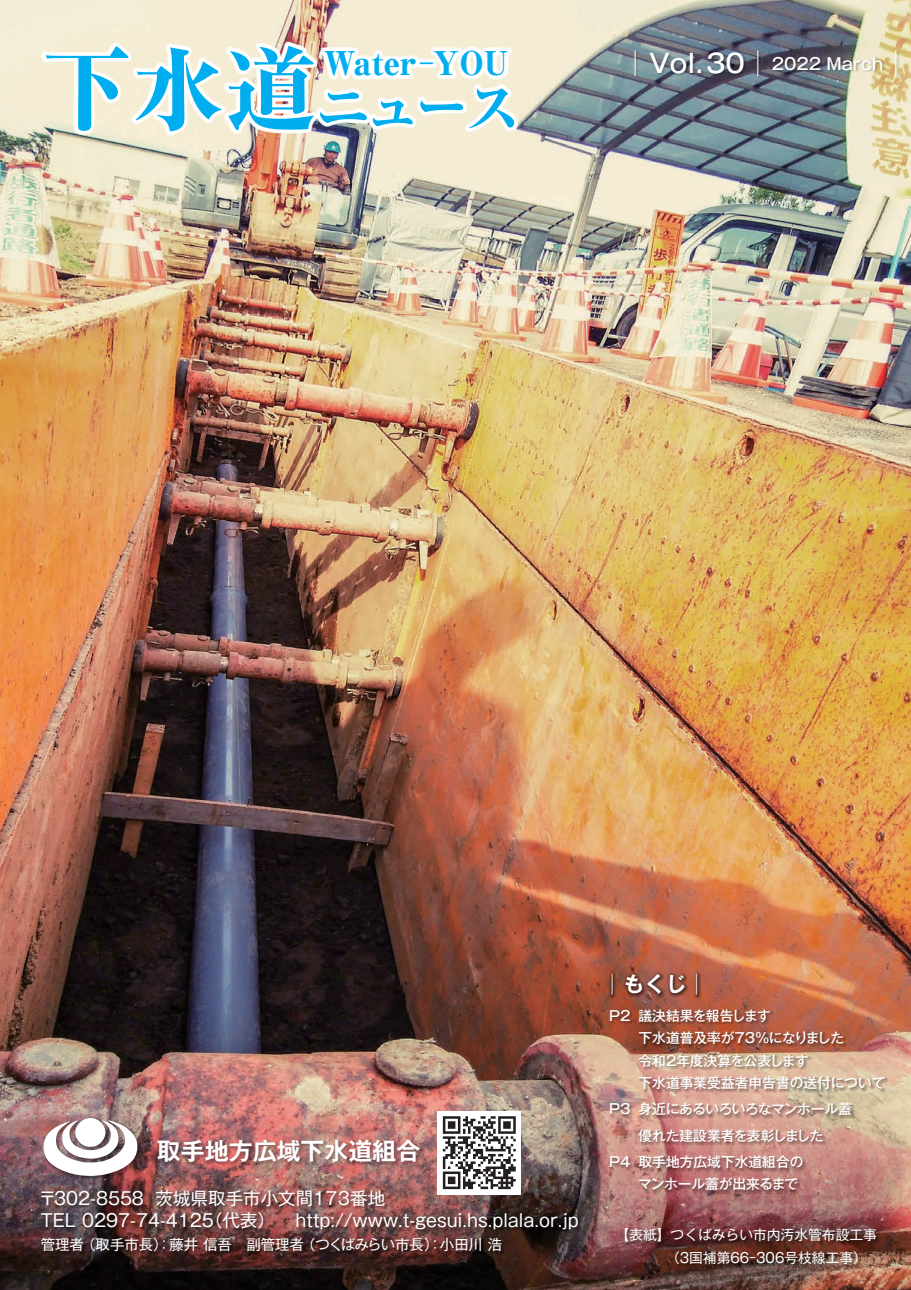
<style>
.page{position:relative;width:911px;height:1290px;background:#fff}
.page>*{position:absolute;margin:0;border:0;box-sizing:border-box;transform-origin:0 0}
.t1{font:800 55.12px "Ryumin Pr 6 N";color:#00aeef}
.t2{font:800 expanded 32.12px "Ryumin Pr 6 N";color:#00aeef}
.t3{font:500 25.62px "Gothic MB101 Pr 6 N";color:#fff}
.t4{font:700 24px "Gothic MB101 Pr 6 N De";color:#fff}
.t5{font:700 20.88px "Gothic MB101 Pr 6 N De";color:#fff}
.t6{font:17.5px "Gothic MB101 Pr 6 N";color:#fff}
.t7{font:500 16.25px "Gothic MB101 Pr 6 N";color:#fff}
.t8{font:14.38px "Gothic MB101 Pr 6 N";color:#fff}
.t9{font:14.38px "Gothic MB101 Pr 6 N";letter-spacing:-.06em;color:#fff}
.t10{font:500 13.75px/22.5px "Gothic MB101 Pr 6 N";color:#fff}
.t11{font:13.75px/22.8px "Gothic MB101 Pr 6 N";color:#fff;text-align:center}
.t12{font:500 13.75px "Gothic MB101 Pr 6 N";letter-spacing:-.035em;color:#fff}
.t13{font:500 13.75px "Gothic MB101 Pr 6 N";letter-spacing:-.045em;color:#fff}
.s1{font-size:92px}
.s2{font-weight:400;font-stretch:normal}
</style>
<div class="page">
<img style="left:0;top:0;width:911px;height:1290px">
<img style="left:622px;top:1228px;width:257px;height:41px">
<img style="left:157px;top:1139px;width:266px;height:32px">
<img style="left:41px;top:1189px;width:540px;height:68px">
<img style="left:43px;top:1118px;width:99px;height:62px">
<img style="left:43px;top:1118px;width:97px;height:60px">
<img style="left:42px;top:1117px;width:96px;height:59px">
<img style="left:609px;top:1008px;width:278px;height:188px">
<img style="left:598px;top:969px;width:113px;height:34px">
<img style="left:600px;top:972px;width:111px;height:31px">
<img style="left:620px;top:48px;width:291px;height:39px">
<img style="left:0;top:0;width:566px;height:209px">
<div style="left:437px;top:1111px;width:84px;height:83px;background:#fff"></div>
<svg style="left:443px;top:1116px;width:73px;height:73px"></svg>
<h1 class="t1" style="left:41px;top:65px;width:481px"><span class="s1">下水道</span>ニュース</h1>
<h2 class="t2" style="left:324px;top:38px;width:186px">Water<span class="s2">-</span>YOU</h2>
<h3 class="t3" style="left:622px;top:42px;width:150px">│Vol.30│</h3>
<p class="t7" style="left:771px;top:50px;width:113px">2022 March</p>
<h3 class="t3" style="left:883px;top:42px;width:27px">│</h3>
<p class="t6" style="left:39px;top:1183px;width:107px">〒302-8558</p>
<h3 class="t4" style="left:157px;top:1131px;width:265px">取手地方広域下水道組合</h3>
<p class="t6" style="left:156px;top:1183px;width:231px">茨城県取手市小文間１７３番地</p>
<p class="t6" style="left:205px;top:1206px;width:211px">（代表） 　http://wwwｔ.</p>
<p class="t6" style="left:41px;top:1206px;width:175px">TEL 0297-74-4125</p>
<p class="t6" style="left:409px;top:1206px;width:171px">-gesui.hs.plala.or j p.</p>
<p class="t8" style="left:81px;top:1232px;width:224px">（取手市長：）藤井信吾　副管理者</p>
<p class="t9" style="left:301px;top:1232px;width:142px">（つくばみらい市長：）</p>
<p class="t8" style="left:41px;top:1232px;width:45px">管理者</p>
<p class="t8" style="left:440px;top:1232px;width:64px">小田川浩</p>
<h3 class="t5" style="left:602px;top:967px;width:107px">│もくじ│</h3>
<p class="t10" style="left:609px;top:1003px;width:23px">P2</p>
<p class="t10" style="left:609px;top:1097px;width:23px">P3</p>
<p class="t10" style="left:609px;top:1149px;width:23px">P4</p>
<p class="t13" style="left:638px;top:1004px;width:134px">議決結果を報告します</p>
<p class="t10" style="left:638px;top:1026px;width:248px">下水道普及率が73％になりました<br>令和２年度決算を公表します<br>下水道事業受益者申告書の送付について</p>
<p class="t12" style="left:638px;top:1097px;width:215px">身近にあるいろいろなマンホール蓋</p>
<p class="t10" style="left:638px;top:1121px;width:186px;line-height:26.2px">優れた建設業者を表彰しました取手地方広域下水道組合の</p>
<p class="t10" style="left:638px;top:1172px;width:162px">マンホール蓋が出来るまで</p>
<p class="t11" style="left:615px;top:1223px;width:263px">【表紙】つくばみらい市内汚水管布設工事　　　 （3国補第66-306号枝線工事(</p>
</div>
